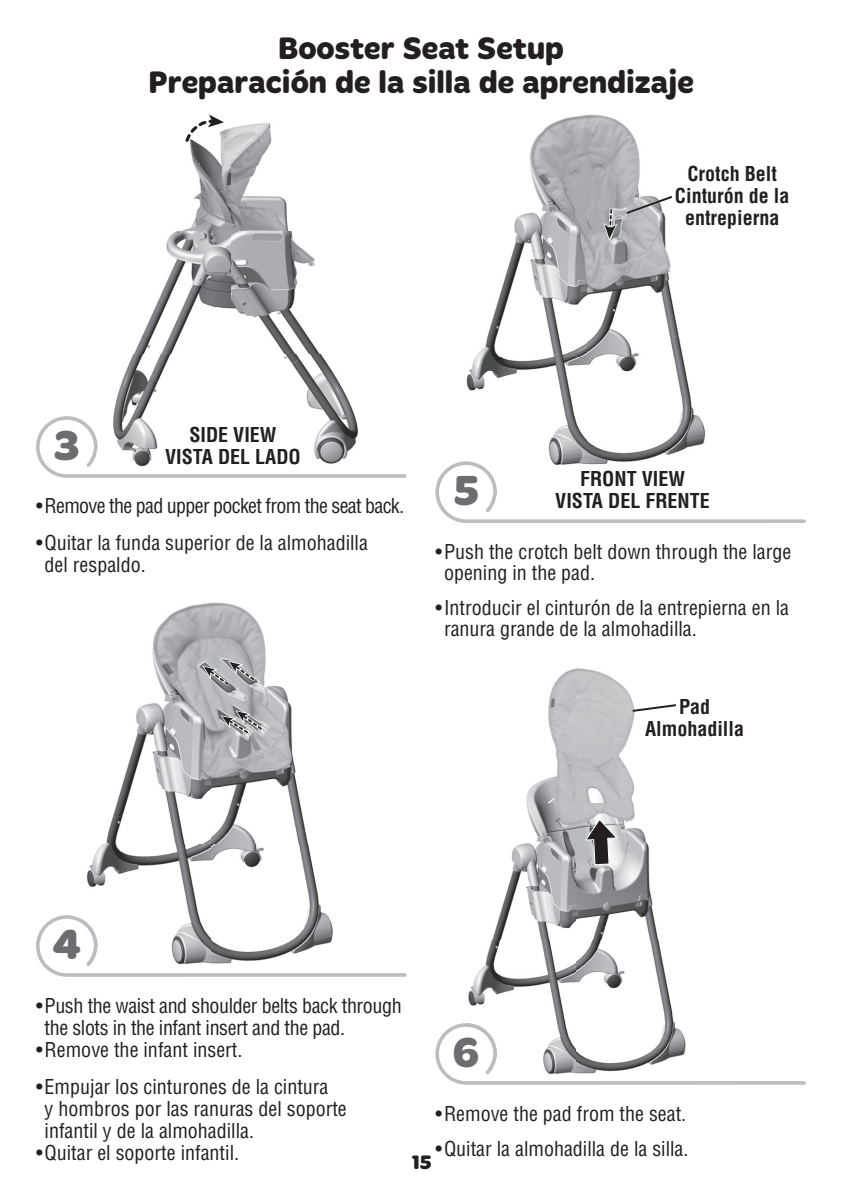
<style>
.page{position:relative;width:842px;height:1191px;background:#fff}
.page>*{position:absolute;margin:0;border:0;box-sizing:border-box;transform-origin:0 0}
.t1{font:700 43.2px "Merge Pro";color:#6c6d70}
.t2{font:700 43.2px "Merge Pro";color:#6d6e71}
.t3{font:700 32px/34px "Merge Pro";color:#231f20;text-align:center}
.t4{font:condensed 20px/22px "Helvetica LT Std";color:#231f20}
.t5{font:700 condensed 20px/22px "Helvetica LT Std";color:#231f20;text-align:center}
.t6{font:condensed 20px/22px "Helvetica LT Std";letter-spacing:-.02em;color:#231f20}
.t7{font:condensed 20px "Helvetica LT Std";letter-spacing:-.035em;color:#231f20}
.t8{font:700 20px "Merge Pro";color:#231f20}
</style>
<div class="page">
<img style="left:466px;top:114px;width:239px;height:346px">
<svg style="left:603px;top:207px;width:14px;height:34px"></svg>
<svg style="left:435px;top:460px;width:371px;height:63px"></svg>
<svg style="left:624px;top:194px;width:50px;height:22px"></svg>
<img style="left:113px;top:114px;width:242px;height:300px">
<svg style="left:183px;top:115px;width:41px;height:29px"></svg>
<svg style="left:36px;top:414px;width:371px;height:64px"></svg>
<svg style="left:36px;top:915px;width:370px;height:62px"></svg>
<img style="left:80px;top:603px;width:264px;height:363px">
<img style="left:80px;top:918px;width:18px;height:48px">
<img style="left:80px;top:929px;width:1px;height:30px">
<svg style="left:202px;top:661px;width:56px;height:27px"></svg>
<svg style="left:221px;top:710px;width:44px;height:26px"></svg>
<svg style="left:435px;top:1023px;width:371px;height:62px"></svg>
<img style="left:466px;top:668px;width:222px;height:411px">
<img style="left:466px;top:1023px;width:31px;height:51px">
<img style="left:466px;top:1037px;width:12px;height:30px">
<svg style="left:585px;top:819px;width:33px;height:46px"></svg>
<svg style="left:630px;top:703px;width:48px;height:10px"></svg>
<h2 class="t3" style="left:148px;top:33px;width:547px">Booster Seat Setup<br>Preparación de la silla de aprendizaje</h2>
<p class="t5" style="left:675px;top:164px;width:116px">Crotch Belt<br>Cinturón de la entrepierna</p>
<h1 class="t1" style="left:54px;top:429px;width:28px">3</h1>
<p class="t5" style="left:165px;top:425px;width:137px">SIDE VIEW<br>VISTA DEL LADO</p>
<p class="t7" style="left:36px;top:499px;width:369px">• Remove the pad upper pocket from the seat back.</p>
<p class="t4" style="left:45px;top:533px;width:325px;text-indent:-9px">• Quitar la funda superior de la almohadilla del respaldo.</p>
<h1 class="t1" style="left:453px;top:474px;width:27px">5</h1>
<p class="t5" style="left:555px;top:469px;width:156px">FRONT VIEW<br>VISTA DEL FRENTE</p>
<p class="t4" style="left:444px;top:543px;width:349px;line-height:21px;text-indent:-9px">• Push the crotch belt down through the large opening in the pad.</p>
<p class="t4" style="left:444px;top:599px;width:346px;line-height:21px;text-indent:-9px">• Introducir el cinturón de la entrepierna en la ranura grande de la almohadilla.</p>
<p class="t5" style="left:645px;top:697px;width:100px">Pad<br>Almohadilla</p>
<h1 class="t2" style="left:52px;top:928px;width:30px">4</h1>
<p class="t6" style="left:45px;top:997px;width:358px;text-indent:-9px">• Push the waist and shoulder belts back through the slots in the infant insert and the pad.</p>
<p class="t4" style="left:36px;top:1041px;width:208px">• Remove the infant insert.</p>
<p class="t4" style="left:45px;top:1077px;width:304px;text-indent:-9px">• Empujar los cinturones de la cintura<br>y hombros por las ranuras del soporte infantil y de la almohadilla.</p>
<p class="t4" style="left:36px;top:1143px;width:205px">• Quitar el soporte infantil.</p>
<h1 class="t1" style="left:452px;top:1036px;width:29px">6</h1>
<p class="t4" style="left:435px;top:1104px;width:252px">• Remove the pad from the seat.</p>
<p class="t4" style="left:435px;top:1140px;width:254px">• Quitar la almohadilla de la silla.</p>
<p class="t8" style="left:411px;top:1154px;width:22px">15</p>
</div>
